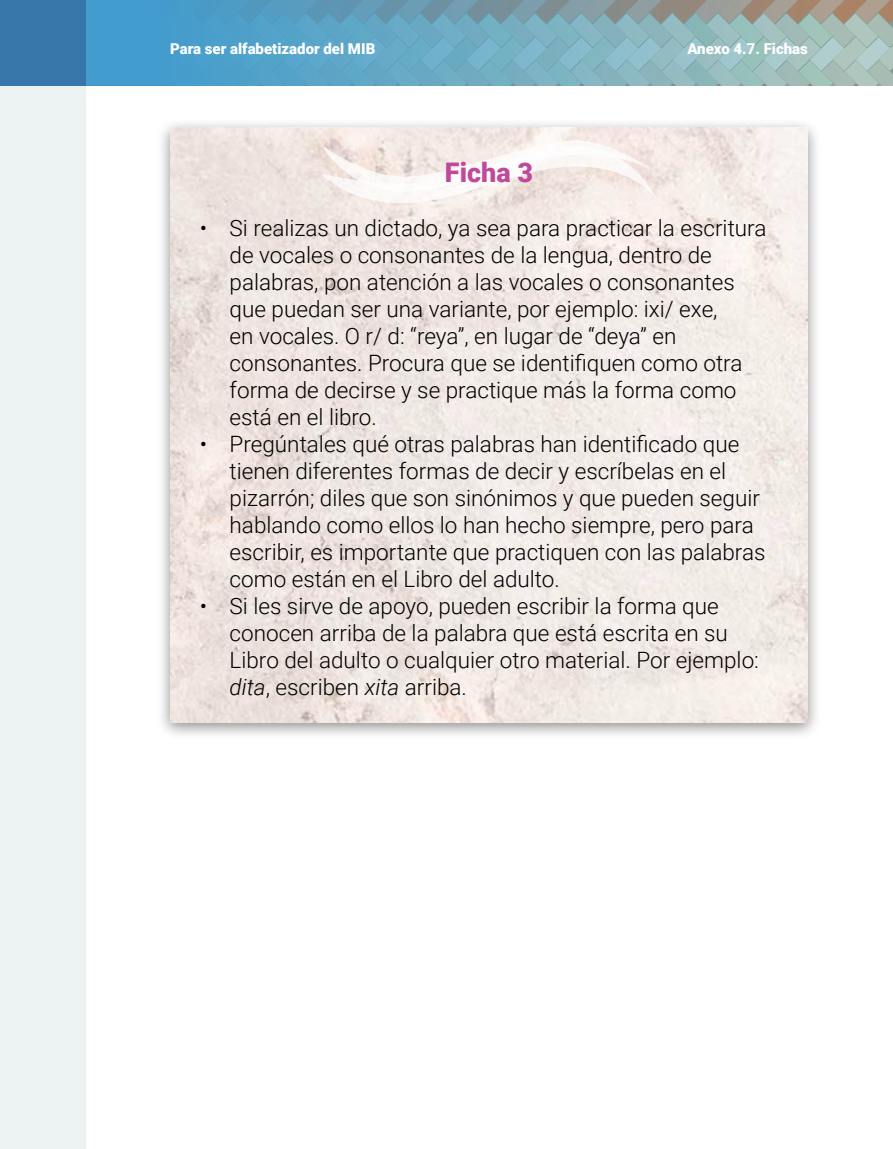
<style>
.page{position:relative;width:893px;height:1149px;background:#fff}
.page>*{position:absolute;margin:0;border:0;box-sizing:border-box;transform-origin:0 0}
.t1{font:900 27px "Roboto";color:#bd4a9b}
.t2{font:300 22.5px/27px "Roboto";color:#000}
.t3{font:900 15px "Roboto";color:#fff}
.s1{font-style:italic}
</style>
<div class="page">
<div style="left:156px;top:117px;width:666px;height:623px;background:#000;opacity:.6"></div>
<img style="left:170px;top:128px;width:638px;height:594px">
<svg style="left:321px;top:140px;width:336px;height:63px"></svg>
<div style="left:0;top:85px;width:85px;height:1063px;background:#ecf1f2"></div>
<svg style="left:85px;top:0;width:808px;height:85px;background:#74a9bd"></svg>
<div style="left:0;top:0;width:85px;height:85px;background:#3776a8"></div>
<p class="t3" style="left:170px;top:38px;width:207px">Para ser alfabetizador del MIB</p>
<p class="t3" style="left:687px;top:38px;width:122px">Anexo 4.7. Fichas</p>
<p class="t1" style="left:445px;top:153px;width:90px">Ficha 3</p>
<p class="t2" style="left:230px;top:213px;width:538px;text-indent:-30px">• Si realizas un dictado, ya sea para practicar la escritura de vocales o consonantes de la lengua, dentro de palabras, pon atención a las vocales o consonantes que puedan ser una variante, por ejemplo: ixi/ exe,<br>en vocales. O r/ d: “reya”, en lugar de “deya” en consonantes. Procura que se identifiquen como otra forma de decirse y se practique más la forma como está en el libro.</p>
<p class="t2" style="left:230px;top:429px;width:537px;text-indent:-30px">• Pregúntales qué otras palabras han identificado que tienen diferentes formas de decir y escríbelas en el pizarrón; diles que son sinónimos y que pueden seguir hablando como ellos lo han hecho siempre, pero para escribir, es importante que practiquen con las palabras como están en el Libro del adulto.</p>
<p class="t2" style="left:230px;top:591px;width:531px;text-indent:-30px">• Si les sirve de apoyo, pueden escribir la forma que conocen arriba de la palabra que está escrita en su Libro del adulto o cualquier otro material. Por ejemplo: <span class="s1">dita</span>, escriben <span class="s1">xita</span> arriba.</p>
</div>
